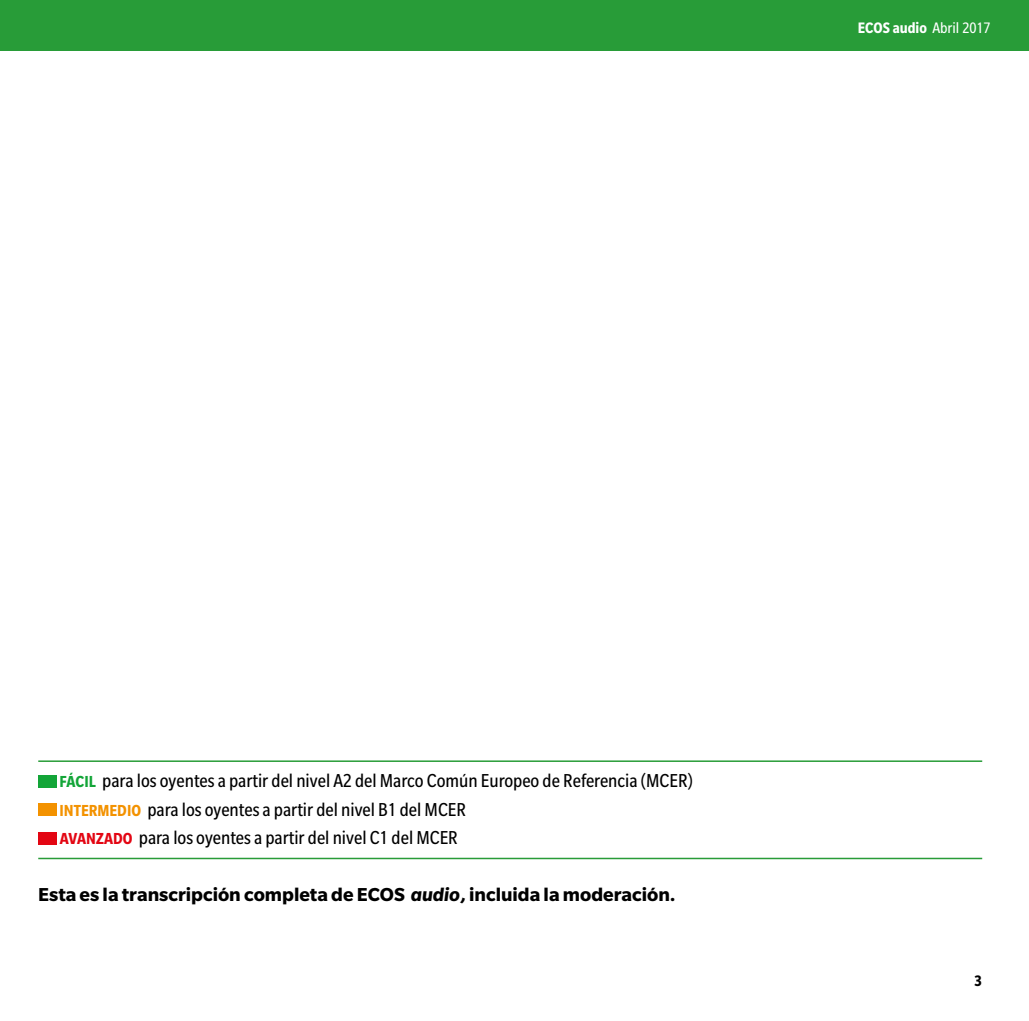
<style>
.page{position:relative;width:1029px;height:1021px;background:#fff}
.page>*{position:absolute;margin:0;border:0;box-sizing:border-box;transform-origin:0 0}
.t1{font:condensed 20.4px/28.5px "Slate Std";color:#000}
.t2{font:700 20.4px "Slate Std";color:#000}
.t3{font:700 condensed 16.5px "Slate Std";color:#fff}
.t4{font:700 condensed 16.5px "Slate Std";color:#000}
.s1{font-weight:400}
.s2{font-weight:700;font-size:17.4px;color:#13a538}
.s3{font-weight:700;font-size:17.4px;color:#f39200}
.s4{font-weight:700;font-size:17.4px;color:#e30613}
.s5{font-style:italic}
</style>
<div class="page">
<div style="left:0;top:0;width:1029px;height:51px;background:#289c38"></div>
<div style="left:38px;top:775px;width:19px;height:12px;background:#13a538"></div>
<div style="left:38px;top:803px;width:19px;height:12px;background:#f39200"></div>
<div style="left:38px;top:832px;width:19px;height:12px;background:#e30613"></div>
<hr style="left:38px;top:760px;width:944px;height:2px;background:#289c38">
<hr style="left:38px;top:857px;width:944px;height:2px;background:#289c38">
<p class="t3" style="left:858px;top:19px;width:134px">ECOS audio <span class="s1">Abril 2017</span></p>
<p class="t1" style="left:59px;top:766px;width:635px"><span class="s2">FÁCIL</span> para los oyentes a partir del nivel A2 del Marco Común Europeo de Referencia (MCER)<br><span class="s3">INTERMEDIO</span> para los oyentes a partir del nivel B1 del MCER<br><span class="s4">AVANZADO</span> para los oyentes a partir del nivel C1 del MCER</p>
<p class="t2" style="left:38px;top:883px;width:639px">Esta es la transcripción completa de ECOS <span class="s5">audio</span>, incluida la moderación.</p>
<p class="t4" style="left:975px;top:972px;width:9px">3</p>
</div>
